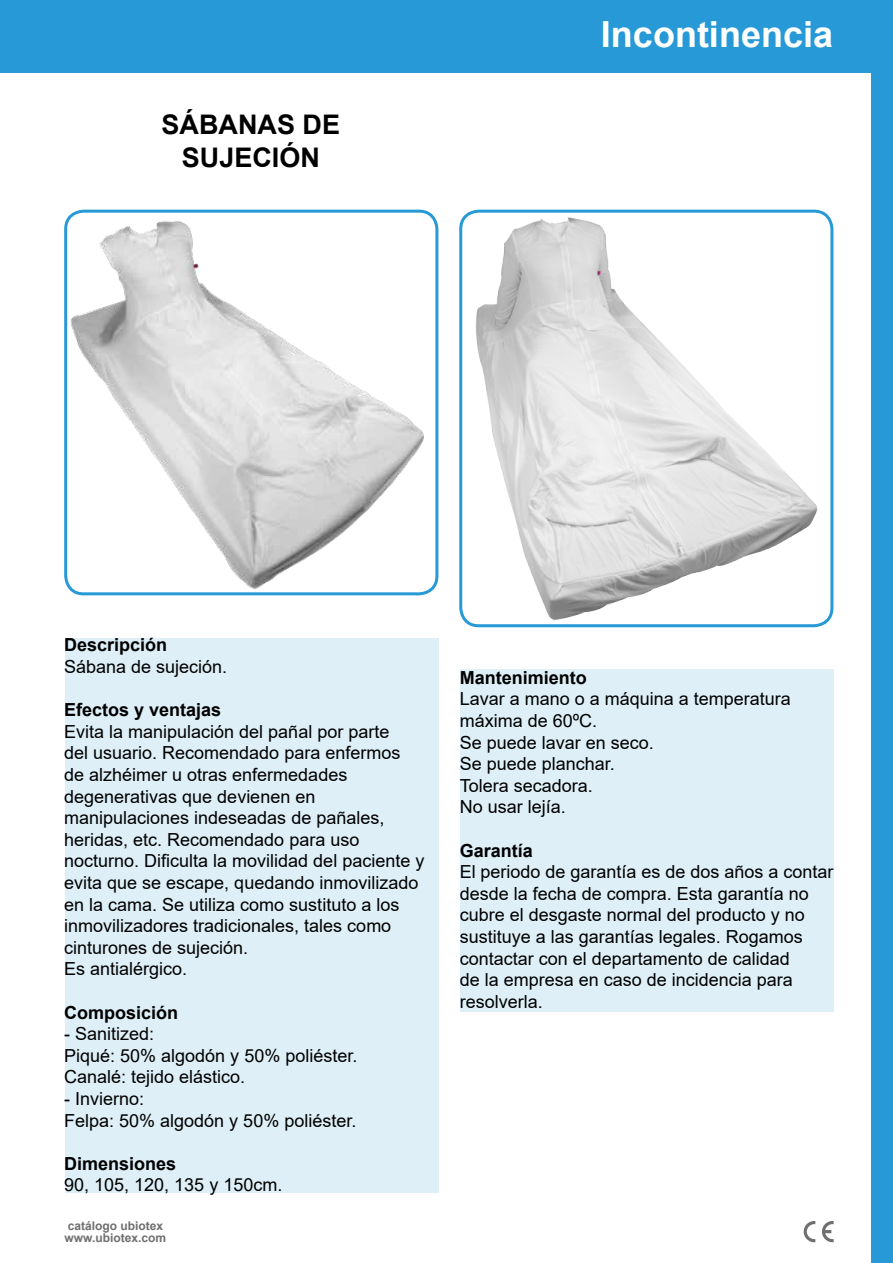
<style>
.page{position:relative;width:893px;height:1263px;background:#fff}
.page>*{position:absolute;margin:0;border:0;box-sizing:border-box;transform-origin:0 0}
.t1{font:700 36px "Arial";color:#fff}
.t2{font:700 27px/32.4px "Arial";color:#000;text-align:center}
.t3{font:18px/21.6px "Arial";color:#000}
.t4{font:700 18px "Arial";color:#000}
.t5{font:700 12px/12px "Arial";color:#706f6f}
</style>
<div class="page">
<div style="left:65px;top:639px;width:373px;height:554px;background:#deeff8"></div>
<div style="left:460px;top:670px;width:373px;height:342px;background:#deeff8"></div>
<div style="left:0;top:0;width:893px;height:72px;background:#2699d6"></div>
<svg style="left:804px;top:1221px;width:11px;height:21px"></svg>
<svg style="left:822px;top:1221px;width:12px;height:21px"></svg>
<div style="left:872px;top:0;width:21px;height:1263px;background:#2699d6"></div>
<img style="left:460px;top:210px;width:373px;height:418px">
<img style="left:65px;top:210px;width:373px;height:385px">
<div style="left:64px;top:210px;width:374px;height:385px;border:3px solid #2699d6;border-radius:18px"></div>
<div style="left:459px;top:210px;width:374px;height:417px;border:3px solid #2699d6;border-radius:18px"></div>
<h2 class="t2" style="left:162px;top:109px;width:180px">SÁBANAS DE<br>SUJECIÓN</h2>
<h1 class="t1" style="left:601px;top:9px;width:234px">Incontinencia</h1>
<p class="t4" style="left:64px;top:632px;width:105px">Descripción</p>
<p class="t3" style="left:64px;top:656px;width:165px">Sábana de sujeción.</p>
<p class="t4" style="left:64px;top:697px;width:159px">Efectos y ventajas</p>
<p class="t3" style="left:64px;top:720px;width:362px">Evita la manipulación del pañal por parte<br>del usuario. Recomendado para enfermos de alzhéimer u otras enfermedades degenerativas que devienen en manipulaciones indeseadas de pañales, heridas, etc. Recomendado para uso nocturno. Dificulta la movilidad del paciente y evita que se escape, quedando inmovilizado en la cama. Se utiliza como sustituto a los inmovilizadores tradicionales, tales como cinturones de sujeción.<br>Es antialérgico.</p>
<p class="t4" style="left:64px;top:1000px;width:116px">Composición</p>
<p class="t3" style="left:64px;top:1023px;width:295px">- Sanitized:<br>Piqué: 50% algodón y 50% poliéster.<br>Canalé: tejido elástico.</p>
<p class="t3" style="left:64px;top:1088px;width:294px">- Invierno:<br>Felpa: 50% algodón y 50% poliéster.</p>
<p class="t4" style="left:64px;top:1151px;width:114px">Dimensiones</p>
<p class="t3" style="left:64px;top:1174px;width:220px">90, 105, 120, 135 y 150cm.</p>
<p class="t5" style="left:65px;top:1219px;width:103px">catálogo ubiotex www.ubiotex.com</p>
<p class="t4" style="left:460px;top:665px;width:129px">Mantenimiento</p>
<p class="t3" style="left:460px;top:688px;width:333px">Lavar a mano o a máquina a temperatura máxima de 60ºC.<br>Se puede lavar en seco.<br>Se puede planchar.<br>Tolera secadora.<br>No usar lejía.</p>
<p class="t4" style="left:460px;top:837px;width:75px">Garantía</p>
<p class="t3" style="left:460px;top:861px;width:375px">El periodo de garantía es de dos años a contar desde la fecha de compra. Esta garantía no cubre el desgaste normal del producto y no sustituye a las garantías legales. Rogamos contactar con el departamento de calidad<br>de la empresa en caso de incidencia para resolverla.</p>
</div>
